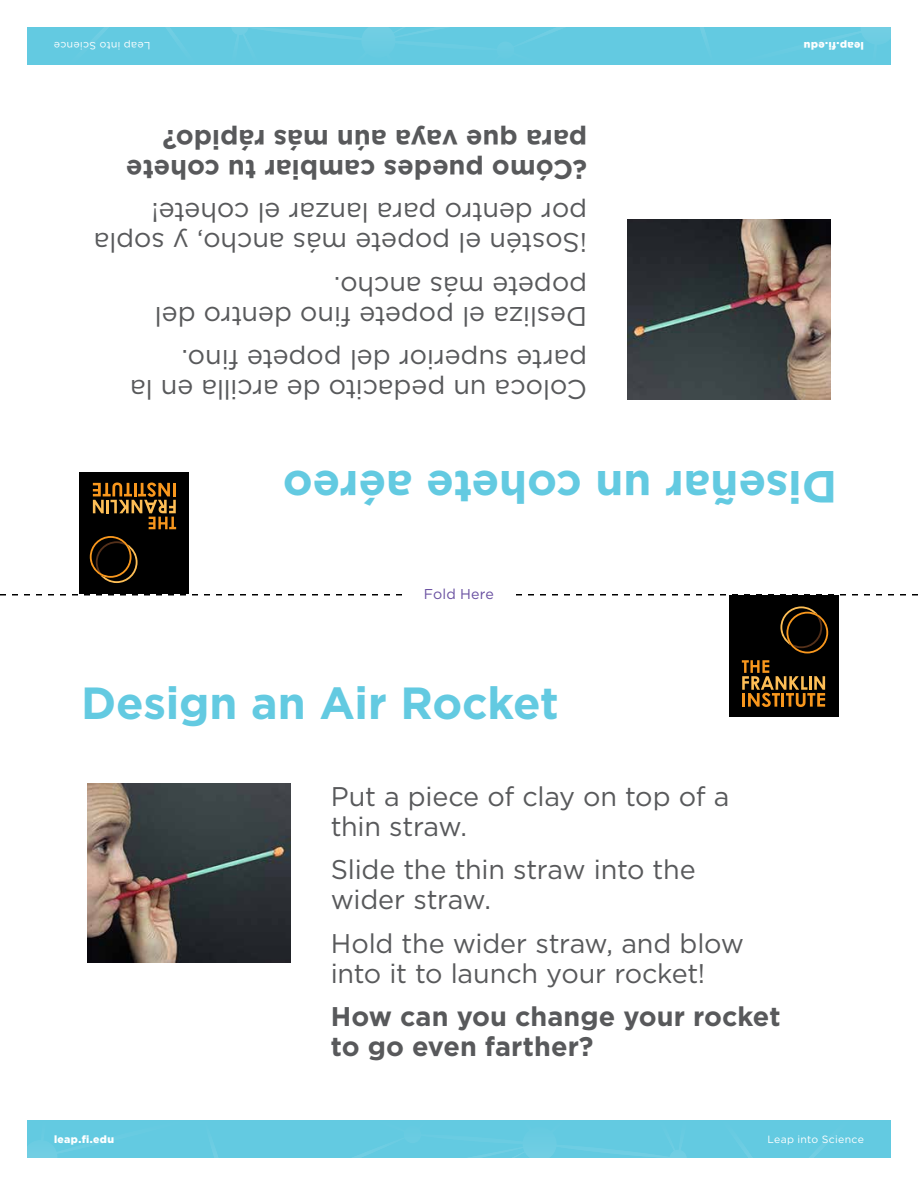
<style>
.page{position:relative;width:918px;height:1188px;background:#fff}
.page>*{position:absolute;margin:0;border:0;box-sizing:border-box;transform-origin:0 0}
.t1{font:700 45px "Gotham";letter-spacing:-.005em;color:#63cae1}
.t2{font:27px/30px "Gotham";letter-spacing:-.005em;color:#58595b}
.t3{font:700 27px/30px "Gotham";color:#58595b}
.t4{font:14.25px "Gotham";letter-spacing:.01em;color:#6950a1}
.t5{font:10.5px "Gotham";letter-spacing:.03em;color:#fff}
.t6{font:900 10.5px "Gotham";letter-spacing:.035em;color:#fff}
</style>
<div class="page">
<div style="left:27px;top:1120px;width:864px;height:38px;background:#63cae1"></div>
<div style="left:27px;top:27px;width:864px;height:37px;background:#63cae1"></div>
<svg style="left:0;top:594px;width:918px;height:2px"></svg>
<img style="left:88px;top:783px;width:202px;height:180px">
<div style="left:405px;top:587px;width:108px;height:29px;background:#fff"></div>
<div style="left:729px;top:596px;width:110px;height:121px;background:#000"></div>
<svg style="left:742px;top:660px;width:83px;height:47px"></svg>
<svg style="left:780px;top:606px;width:48px;height:47px"></svg>
<div style="left:79px;top:472px;width:110px;height:122px;background:#000"></div>
<svg style="left:93px;top:483px;width:83px;height:46px"></svg>
<svg style="left:90px;top:536px;width:48px;height:47px"></svg>
<img style="left:628px;top:220px;width:202px;height:180px">
<p class="t5" style="left:151px;top:52px;width:98px;rotate:-180deg">Leap into Science</p>
<p class="t6" style="left:864px;top:52px;width:62px;rotate:-180deg">leap.fi.edu</p>
<p class="t3" style="left:587px;top:185px;width:463px;rotate:-180deg">¿Cómo puedes cambiar tu cohete para que vaya aún más rápido?</p>
<p class="t2" style="left:587px;top:258px;width:495px;rotate:-180deg">¡Sostén el popete más ancho, y sopla por dentro para lanzar el cohete!</p>
<p class="t2" style="left:587px;top:332px;width:434px;rotate:-180deg">Desliza el popete fino dentro del popete más ancho.</p>
<p class="t2" style="left:587px;top:405px;width:459px;rotate:-180deg">Coloca un pedacito de arcilla en la parte superior del popete fino.</p>
<h1 class="t1" style="left:837px;top:512px;width:555px;rotate:-180deg">Diseñar un cohete aéreo</h1>
<p class="t4" style="left:424px;top:586px;width:72px">Fold Here</p>
<h1 class="t1" style="left:81px;top:677px;width:479px">Design an Air Rocket</h1>
<p class="t2" style="left:331px;top:781px;width:400px">Put a piece of clay on top of a thin straw.</p>
<p class="t2" style="left:331px;top:854px;width:366px">Slide the thin straw into the wider straw.</p>
<p class="t2" style="left:331px;top:928px;width:415px">Hold the wider straw, and blow into it to launch your rocket!</p>
<p class="t3" style="left:331px;top:1001px;width:451px">How can you change your rocket to go even farther?</p>
<p class="t6" style="left:54px;top:1133px;width:62px">leap.fi.edu</p>
<p class="t5" style="left:767px;top:1133px;width:98px">Leap into Science</p>
</div>
